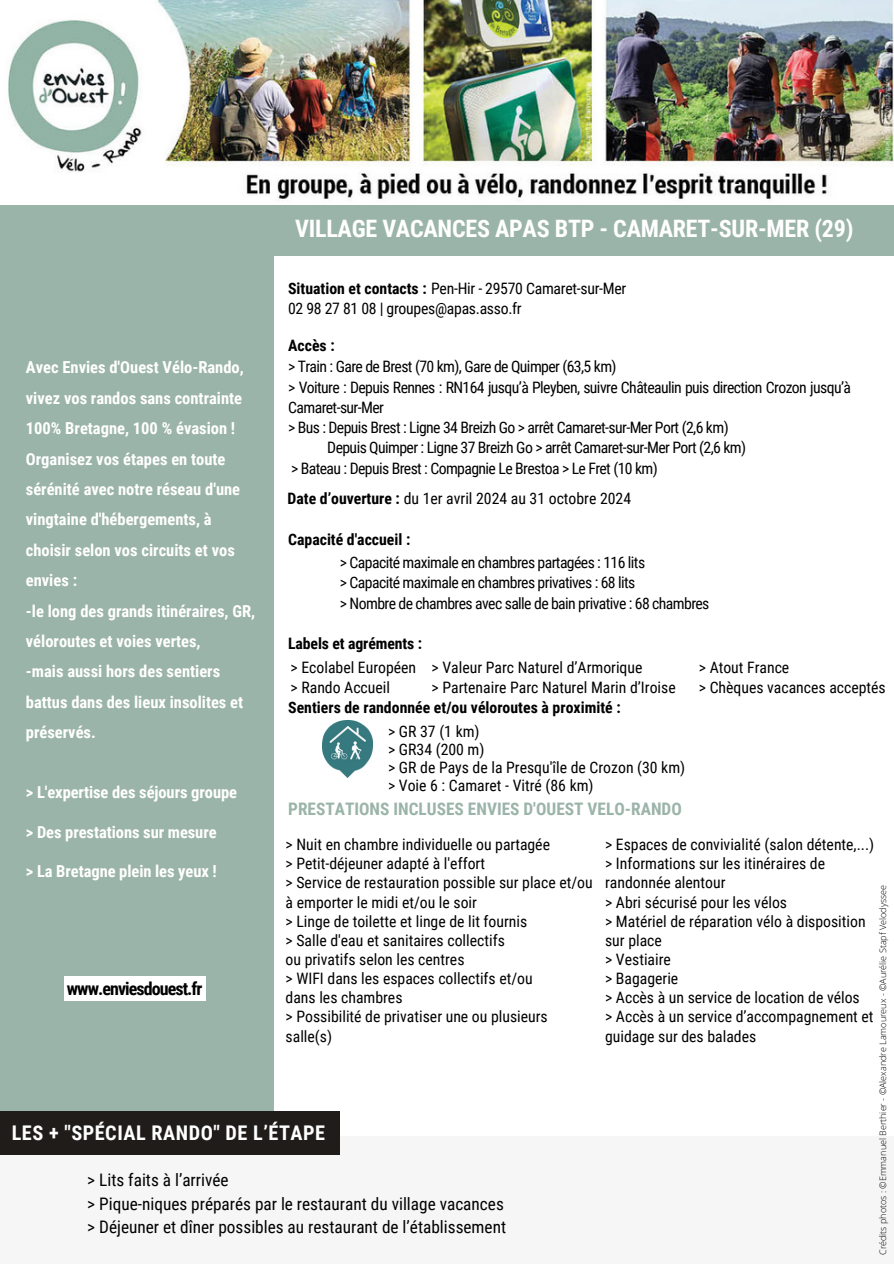
<style>
.page{position:relative;width:894px;height:1264px;background:#fff}
.page>*{position:absolute;margin:0;border:0;box-sizing:border-box;transform-origin:0 0}
.t1{font:700 24px "Roboto Condensed";letter-spacing:-.01em;color:#fff}
.t2{font:700 20.25px "Roboto Condensed";letter-spacing:.025em;color:#fff}
.t3{font:700 18px "Roboto Condensed";letter-spacing:-.05em;color:#000}
.t4{font:17.25px/23.7px "Roboto Condensed";color:#000}
.t5{font:700 17.25px "Roboto Condensed";color:#9bb4a9}
.t6{font:700 16.5px/30.3px "Roboto Condensed";color:#fff}
.t7{font:15.75px/19.2px "Roboto Condensed";color:#000}
.t8{font:15.75px/20.2px "Roboto Condensed";letter-spacing:-.04em;color:#000}
.t9{font:700 15.75px "Roboto Condensed";color:#000}
.t10{font:15.75px "Roboto Condensed";letter-spacing:-.02em;color:#000}
.t11{font:300 9px "Open Sans";color:#000}
.s1{font-weight:700}
</style>
<div class="page">
<div style="left:0;top:1135px;width:893px;height:128px;background:#f5f6f5"></div>
<img style="left:8px;top:0;width:885px;height:200px">
<div style="left:0;top:205px;width:893px;height:51px;background:#9bb4a9"></div>
<div style="left:0;top:244px;width:273px;height:889px;background:#9bb4a9"></div>
<div style="left:64px;top:976px;width:142px;height:25px;background:#fff"></div>
<div style="left:0;top:1111px;width:340px;height:44px;background:#201c1a"></div>
<img style="left:323px;top:721px;width:49px;height:56px">
<h1 class="t1" style="left:295px;top:215px;width:559px">VILLAGE VACANCES APAS BTP - CAMARET-SUR-MER (29)</h1>
<p class="t10" style="left:288px;top:279px;width:339px"><span class="s1">Situation et contacts :</span> Pen-Hir - 29570 Camaret-sur-Mer</p>
<p class="t10" style="left:288px;top:300px;width:235px">02 98 27 81 08 | groupes@apas.asso.fr</p>
<p class="t9" style="left:288px;top:336px;width:48px">Accès :</p>
<p class="t8" style="left:288px;top:357px;width:330px">&gt; Train : Gare de Brest (70 km), Gare de Quimper (63,5 km)</p>
<p class="t8" style="left:288px;top:377px;width:564px">&gt; Voiture : Depuis Rennes : RN164 jusqu’à Pleyben, suivre Châteaulin puis direction Crozon jusqu’à<br>Camaret-sur-Mer</p>
<p class="t8" style="left:288px;top:417px;width:442px">&gt; Bus : Depuis Brest : Ligne 34 Breizh Go &gt; arrêt Camaret-sur-Mer Port (2,6 km)</p>
<p class="t8" style="left:327px;top:438px;width:420px">Depuis Quimper : Ligne 37 Breizh Go &gt; arrêt Camaret-sur-Mer Port (2,6 km)</p>
<p class="t8" style="left:291px;top:458px;width:368px">&gt; Bateau : Depuis Brest : Compagnie Le Brestoa &gt; Le Fret (10 km)</p>
<h4 class="t6" style="left:26px;top:353px;width:231px">Avec Envies d'Ouest Vélo-Rando, vivez vos randos sans contrainte<br>100% Bretagne, 100 % évasion !<br>Organisez vos étapes en toute sérénité avec notre réseau d'une vingtaine d'hébergements, à choisir selon vos circuits et vos envies :<br>-le long des grands itinéraires, GR, véloroutes et voies vertes,</h4>
<p class="t6" style="left:26px;top:656px;width:219px">-mais aussi hors des sentiers battus dans des lieux insolites et préservés.</p>
<p class="t7" style="left:287px;top:489px;width:345px"><span class="s1">Date d’ouverture :</span> du 1er avril 2024 au 31 octobre 2024</p>
<p class="t9" style="left:288px;top:530px;width:124px">Capacité d'accueil :</p>
<p class="t8" style="left:340px;top:552px;width:306px">&gt; Capacité maximale en chambres partagées : 116 lits</p>
<p class="t8" style="left:340px;top:573px;width:297px">&gt; Capacité maximale en chambres privatives : 68 lits</p>
<p class="t8" style="left:340px;top:593px;width:371px">&gt; Nombre de chambres avec salle de bain privative : 68 chambres</p>
<p class="t9" style="left:288px;top:634px;width:135px">Labels et agréments :</p>
<p class="t7" style="left:290px;top:657px;width:127px">&gt; Ecolabel Européen</p>
<p class="t7" style="left:290px;top:678px;width:101px">&gt; Rando Accueil</p>
<p class="t7" style="left:431px;top:657px;width:212px">&gt; Valeur Parc Naturel d’Armorique</p>
<p class="t7" style="left:431px;top:678px;width:245px">&gt; Partenaire Parc Naturel Marin d’Iroise</p>
<h5 class="t7" style="left:698px;top:657px;width:92px">&gt; Atout France</h5>
<p class="t7" style="left:698px;top:678px;width:188px">&gt; Chèques vacances acceptés</p>
<p class="t9" style="left:288px;top:698px;width:334px">Sentiers de randonnée et/ou véloroutes à proximité :</p>
<p class="t7" style="left:388px;top:721px;width:93px">&gt; GR 37 (1 km)</p>
<p class="t7" style="left:388px;top:739px;width:98px">&gt; GR34 (200 m)</p>
<p class="t7" style="left:388px;top:757px;width:298px">&gt; GR de Pays de la Presqu'île de Crozon (30 km)</p>
<p class="t7" style="left:388px;top:775px;width:207px">&gt; Voie 6 : Camaret - Vitré (86 km)</p>
<h4 class="t6" style="left:26px;top:777px;width:213px">&gt; L'expertise des séjours groupe</h4>
<h4 class="t6" style="left:26px;top:816px;width:192px">&gt; Des prestations sur mesure</h4>
<p class="t6" style="left:26px;top:856px;width:192px">&gt; La Bretagne plein les yeux !</p>
<p class="t5" style="left:288px;top:799px;width:395px">PRESTATIONS INCLUSES ENVIES D'OUEST VELO-RANDO</p>
<p class="t7" style="left:605px;top:835px;width:270px">&gt; Espaces de convivialité (salon détente,...)</p>
<p class="t7" style="left:605px;top:854px;width:221px">&gt; Informations sur les itinéraires de randonnée alentour</p>
<p class="t7" style="left:605px;top:892px;width:183px">&gt; Abri sécurisé pour les vélos</p>
<p class="t7" style="left:605px;top:911px;width:262px">&gt; Matériel de réparation vélo à disposition sur place</p>
<p class="t7" style="left:605px;top:950px;width:67px">&gt; Vestiaire</p>
<p class="t7" style="left:605px;top:969px;width:75px">&gt; Bagagerie</p>
<p class="t7" style="left:605px;top:988px;width:256px">&gt; Accès à un service de location de vélos</p>
<p class="t7" style="left:605px;top:1007px;width:270px">&gt; Accès à un service d’accompagnement et guidage sur des balades</p>
<p class="t7" style="left:285px;top:835px;width:266px">&gt; Nuit en chambre individuelle ou partagée</p>
<p class="t7" style="left:285px;top:854px;width:201px">&gt; Petit-déjeuner adapté à l'effort</p>
<p class="t7" style="left:285px;top:873px;width:308px">&gt; Service de restauration possible sur place et/ou à emporter le midi et/ou le soir</p>
<p class="t7" style="left:285px;top:911px;width:243px">&gt; Linge de toilette et linge de lit fournis</p>
<p class="t7" style="left:285px;top:930px;width:221px">&gt; Salle d'eau et sanitaires collectifs</p>
<p class="t7" style="left:285px;top:950px;width:180px">ou privatifs selon les centres</p>
<p class="t7" style="left:285px;top:969px;width:248px">&gt; WIFI dans les espaces collectifs et/ou</p>
<p class="t7" style="left:285px;top:988px;width:118px">dans les chambres</p>
<p class="t7" style="left:285px;top:1007px;width:263px">&gt; Possibilité de privatiser une ou plusieurs salle(s)</p>
<p class="t11" style="left:876px;top:1254px;width:371px;rotate:-90deg">Crédits photos : ©Emmanuel Berthier - ©Alexandre Lamoureux - ©Aurélie Stapf Velodyssee</p>
<p class="t3" style="left:67px;top:978px;width:137px">www.enviesdouest.fr</p>
<p class="t2" style="left:12px;top:1121px;width:315px">LES + "SPÉCIAL RANDO" DE L’ÉTAPE</p>
<p class="t4" style="left:87px;top:1168px;width:418px">&gt; Lits faits à l’arrivée<br>&gt; Pique-niques préparés par le restaurant du village vacances</p>
<p class="t4" style="left:87px;top:1215px;width:420px">&gt; Déjeuner et dîner possibles au restaurant de l’établissement</p>
</div>
